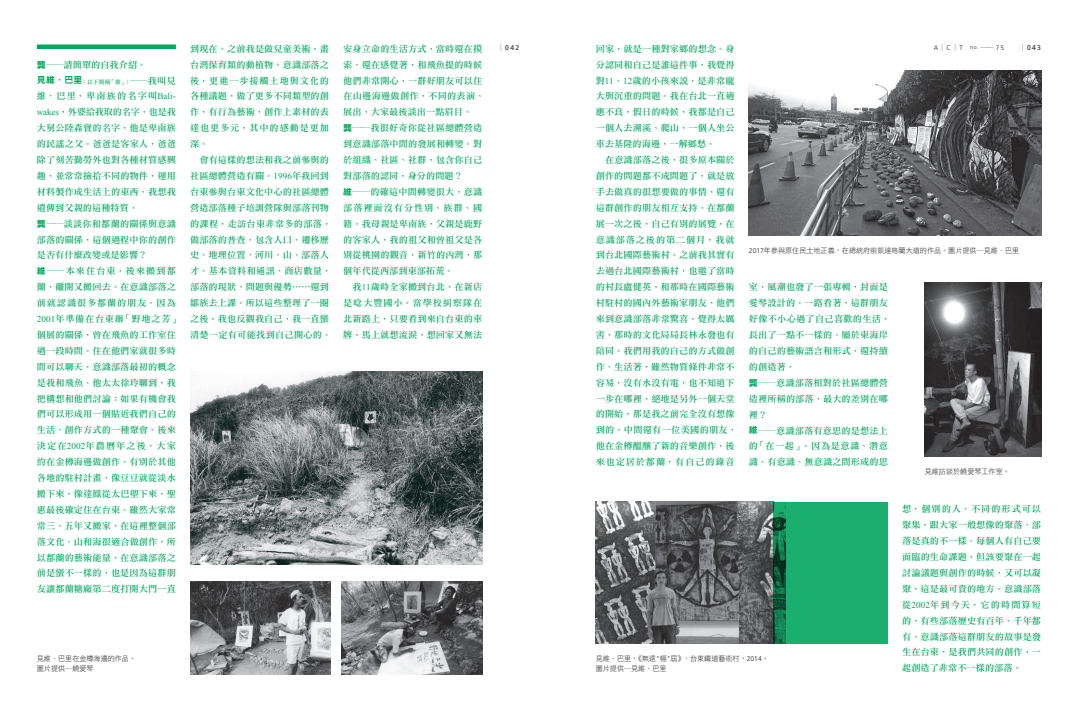
<style>
.page{position:relative;width:1078px;height:720px;background:#fff}
.page>*{position:absolute;margin:0;border:0;box-sizing:border-box;transform-origin:0 0}
.t1{font:9.1px/15.9px "DF Li Song Std W5";letter-spacing:.01em;color:#00a75f}
.t2{font:7.2px/10.2px "DF Hei Std W3";color:#231f20}
.t3{font:7.1px "DF Hei Std W3";color:#231f20}
.t4{font:6.9px "Frutiger";letter-spacing:.2em;color:#231f20}
.t5{font:5.7px "DF Li Song Std W5";color:#00a75f}
.s1{font-family:"DF Hei Std W9";font-size:8.9px}
.s2{font-size:9.1px}
.s3{font-family:"Times New Roman"}
.s4{font-family:"DF Hei Std W3";font-size:7.1px}
.s5{font-family:"Frutiger";font-weight:300;font-size:6.9px}
.s6{font-family:"Frutiger";font-weight:300;font-size:5.5px}
.s7{font-family:"Frutiger";font-weight:300;font-size:6.7px}
</style>
<div class="page">
<hr style="left:37px;top:45px;width:139px;height:4px;background:#00a75f">
<img style="left:748px;top:71px;width:292px;height:165px">
<img style="left:595px;top:502px;width:178px;height:141px">
<img style="left:924px;top:283px;width:116px;height:174px">
<img style="left:190px;top:581px;width:140px;height:94px">
<img style="left:190px;top:371px;width:292px;height:193px">
<img style="left:341px;top:581px;width:141px;height:94px">
<svg style="left:773px;top:502px;width:114px;height:141px;background:#18a569"></svg>
<p class="t1" style="left:37px;top:56px;width:111px"><span class="s1">龔</span>──請簡單的自我介紹。</p>
<p class="t5" style="left:37px;top:78px;width:140px"><span class="s1">見維．巴里</span>（以下簡稱「維」）<span class="s2">──我叫見</span></p>
<p class="t1" style="left:37px;top:88px;width:145px">維．巴里，卑南族的名字叫<span class="s3">Bali&shy;wakes</span>，外婆給我取的名字，也是我大舅公陸森寶的名字，他是卑南族的民謠之父。爸爸是客家人，爸爸除了刻苦勤勞外也對各種材質感興趣，並常常撿拾不同的物件，運用材料製作成生活上的東西，我想我遺傳到父親的這種特質。<br><span class="s1">龔</span>──談談你和都蘭的關係與意識部落的關係，這個過程中你的創作是否有什麼改變或是影響？<br><span class="s1">維</span>──本來住台東，後來搬到都蘭，離開又搬回去。在意識部落之前就認識很多都蘭的朋友。因為<br><span class="s3">2001</span>年準備在台東辦「野地之芳」個展的關係，曾在飛魚的工作室住過一段時間。住在他們家就很多時間可以聊天，意識部落最初的概念是我和飛魚、他太太徐玲聊到，我把構想和他們討論：如果有機會我們可以形成用一個貼近我們自己的生活、創作方式的一種聚會。後來決定在<span class="s3">2002</span>年農曆年之後，大家約在金樽海邊做創作。有別於其他各地的駐村計畫，像豆豆就從淡水搬下來，像達鳳從太巴塱下來，聖惠最後確定住在台東。雖然大家常常三、五年又搬家，在這裡整個部落文化、山和海很適合做創作，所以都蘭的藝術能量，在意識部落之前是蠻不一樣的，也是因為這群朋友讓都蘭糖廠第二度打開大門一直</p>
<p class="t1" style="left:190px;top:40px;width:140px;text-align:justify">到現在。之前我是做兒童美術，畫台灣保育類的動植物。意識部落之後，更進一步接觸土地與文化的各種議題，做了更多不同類型的創作，有行為藝術，創作上素材的表達也更多元，其中的感動是更加深。</p>
<p class="t1" style="left:190px;top:152px;width:143px;text-indent:9px">會有這樣的想法和我之前參與的社區總體營造有關。<span class="s3">1996</span>年我回到台東參與台東文化中心的社區總體營造部落種子培訓營隊與部落刊物的課程，走訪台東非常多的部落，做部落的普查，包含人口、遷移歷史、地理位置、河川、山、部落人才、基本資料和通訊、商店數量，部落的現狀、問題與優勢⋯⋯還到鄒族去上課。所以這些整理了一圈之後，我也反觀我自己，我一直蠻清楚一定有可能找到自己開心的、</p>
<p class="t1" style="left:343px;top:40px;width:143px">安身立命的生活方式，當時還在摸索、還在感覺著，和飛魚提的時候他們非常開心，一群好朋友可以住在山邊海邊做創作，不同的表演、展出，大家最後談出一點眉目。<span class="s1">龔</span>──我很好奇你從社區總體營造到意識部落中間的發展和轉變。對於組織、社區、社群，包含你自己對部落的認同，身分的問題？<span class="s1">維</span>──的確這中間轉變很大，意識部落裡面沒有分性別、族群、國籍。我母親是卑南族，父親是鹿野的客家人，我的祖父和曾祖父是各別從桃園的觀音，新竹的內灣，那個年代從西部到東部拓荒。</p>
<p class="t1" style="left:343px;top:279px;width:140px;text-align:justify;text-indent:9px">我<span class="s3">11</span>歲時全家搬到台北，在新店是唸大豐國小。當學校糾察隊在北新路上，只要看到來自台東的車牌，馬上就想流淚，想回家又無法</p>
<p class="t2" style="left:37px;top:653px;width:101px">見維．巴里在金樽海邊的作品。圖片提供─饒愛琴</p>
<p class="t4" style="left:497px;top:43px;width:23px"><span class="s4">│</span>042</p>
<p class="t1" style="left:595px;top:40px;width:140px">回家，就是一種對家鄉的想念。身</p>
<p class="t3" style="left:933px;top:44px;width:72px"><span class="s5">A</span>│<span class="s5">C</span>│<span class="s5">T</span> <span class="s6">no.</span>── <span class="s7">75</span></p>
<p class="t4" style="left:1019px;top:43px;width:23px"><span class="s4">│</span>043</p>
<p class="t1" style="left:595px;top:56px;width:140px;text-align:justify">分認同和自己是誰這件事，我覺得對<span class="s3">11</span>、<span class="s3">12</span>歲的小孩來說，是非常龐大與沉重的問題。我在台北一直適應不良，假日的時候，我都是自己一個人去溯溪、爬山，一個人坐公車去基隆的海邊，一解鄉愁。</p>
<p class="t1" style="left:595px;top:152px;width:143px;text-indent:9px">在意識部落之後，很多原本關於創作的問題都不成問題了，就是放手去做真的很想要做的事情，還有這群創作的朋友相互支持。在都蘭展一次之後，自己有別的展覽，在意識部落之後的第二個月，我就到台北國際藝術村。之前我其實有去過台北國際藝術村，也邀了當時的村長盧健英，和那時在國際藝術村駐村的國內外藝術家朋友，他們來到意識部落非常驚喜，覺得太厲害，那時的文化局局長林永發也有陪同。我們用我的自己的方式做創作、生活著，雖然物質條件非常不容易，沒有水沒有電，也不知道下一步在哪裡，絕地是另外一個天堂的開始，那是我之前完全沒有想像到的。中間還有一位美國的朋友，他在金樽醞釀了新的音樂創作，後來也定居於都蘭，有自己的錄音</p>
<p class="t2" style="left:748px;top:246px;width:272px"><span class="s5">2017</span>年參與原住民土地正義，在總統府前凱達格蘭大道的作品。圖片提供─見維．巴里</p>
<p class="t1" style="left:748px;top:279px;width:143px">室，風潮也發了一張專輯，封面是愛琴設計的。一路看著，這群朋友好像不小心過了自己喜歡的生活，長出了一點不一樣的、屬於東海岸的自己的藝術語言和形式，還持續的創造著。<br><span class="s1">龔</span>──意識部落相對於社區總體營造裡所稱的部落，最大的差別在哪裡？<br><span class="s1">維</span>──意識部落有意思的是想法上的「在一起」。因為是意識、潛意識、有意識、無意識之間形成的思</p>
<p class="t2" style="left:595px;top:653px;width:175px">見維．巴里，《無遠<span class="s5">"</span>幅<span class="s5">"</span>屆》，台東鐵道藝術村，<span class="s5">2014</span>。圖片提供─見維．巴里</p>
<p class="t2" style="left:924px;top:467px;width:87px">見維訪談於饒愛琴工作室。</p>
<p class="t1" style="left:901px;top:501px;width:140px;text-align:justify">想，個別的人、不同的形式可以聚集，跟大家一般想像的聚落、部落是真的不一樣。每個人有自己要面臨的生命課題，但該要聚在一起討論議題與創作的時候，又可以凝聚，這是最可貴的地方。意識部落從<span class="s3">2002</span>年到今天，它的時間算短的，有些部落歷史有百年、千年都有。意識部落這群朋友的故事是發生在台東，是我們共同的創作，一起創造了非常不一樣的部落。</p>
</div>
